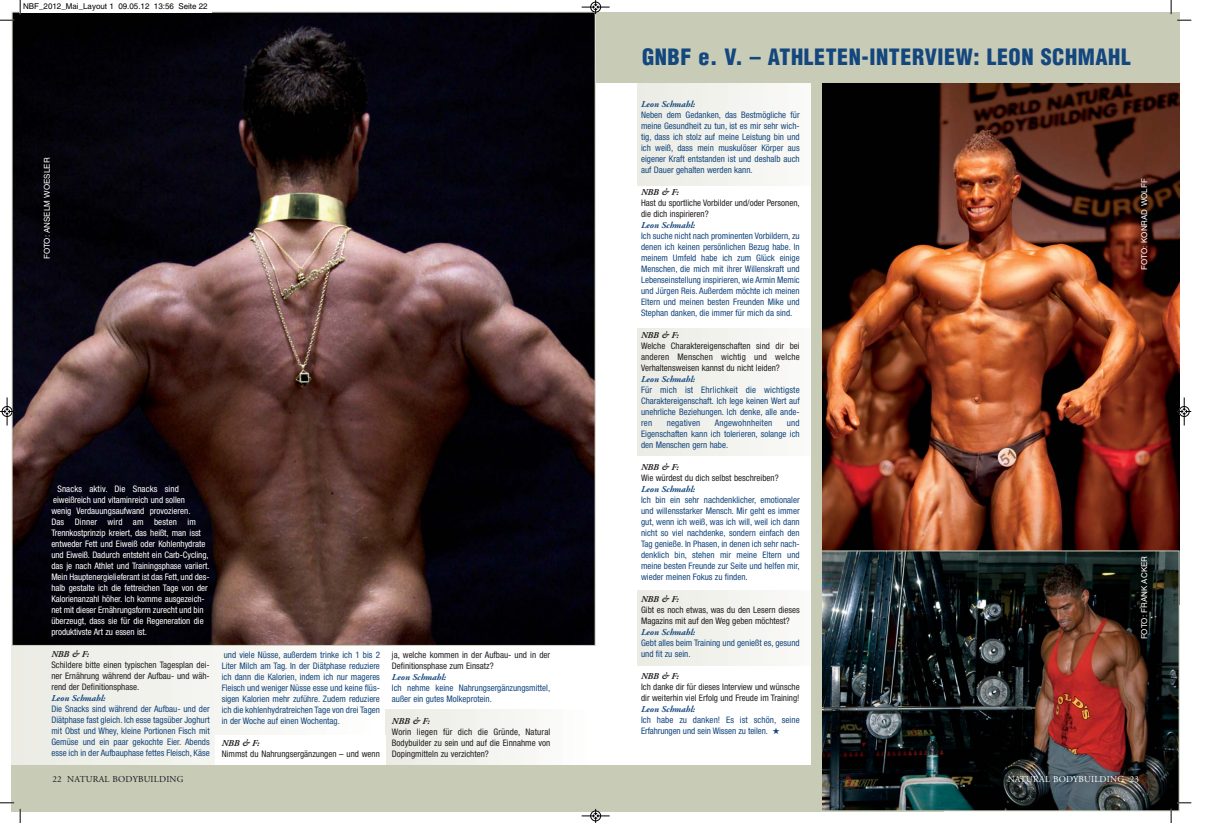
<style>
.page{position:relative;width:1219px;height:823px;background:#fff}
.page>*{position:absolute;margin:0;border:0;box-sizing:border-box;transform-origin:0 0}
.t1{font:900 condensed 22px "Helvetica";letter-spacing:.025em;color:#14477e}
.t2{font:condensed 9px/11px "Helvetica Neue";color:#14477e;text-align:justify}
.t3{font:condensed 9px/11px "Helvetica Neue";color:#231f20}
.t4{font:condensed 9px/11px "Helvetica Neue";letter-spacing:-.005em;color:#fff}
.t5{font:italic 700 9px "Adobe Garamond";color:#14477e}
.t6{font:italic 700 9px "Adobe Garamond";color:#231f20}
.t7{font:condensed 9px "Helvetica Neue";letter-spacing:.02em;color:#14477e}
.t8{font:9px "Adobe Garamond";letter-spacing:.025em;color:#18121b}
.t9{font:9px "Adobe Garamond";letter-spacing:.025em;color:#fff}
.t10{font:8px "Helvetica";color:#fff}
.t11{font:8px "Helvetica";color:#000}
</style>
<div class="page">
<img style="left:822px;top:83px;width:358px;height:467px">
<div style="left:596px;top:12px;width:584px;height:71px;background:#c8ccb7"></div>
<img style="left:14px;top:14px;width:580px;height:630px">
<div style="left:12px;top:765px;width:932px;height:46px;background:#c8ccb7"></div>
<img style="left:822px;top:552px;width:356px;height:257px">
<div style="left:811px;top:550px;width:369px;height:261px;border:1px solid #c8ccb7"></div>
<div style="left:811px;top:83px;width:11px;height:728px;background:#c8ccb7"></div>
<svg style="left:20px;top:0;width:1px;height:14px"></svg>
<svg style="left:0;top:20px;width:14px;height:1px"></svg>
<svg style="left:1171px;top:0;width:1px;height:14px"></svg>
<svg style="left:1177px;top:20px;width:14px;height:1px"></svg>
<svg style="left:20px;top:809px;width:1px;height:14px"></svg>
<svg style="left:0;top:802px;width:14px;height:1px"></svg>
<svg style="left:1171px;top:809px;width:1px;height:14px"></svg>
<svg style="left:1177px;top:802px;width:14px;height:1px"></svg>
<svg style="left:582px;top:0;width:28px;height:14px"></svg>
<svg style="left:582px;top:809px;width:28px;height:14px"></svg>
<svg style="left:0;top:397px;width:14px;height:28px"></svg>
<svg style="left:1177px;top:397px;width:14px;height:28px"></svg>
<p class="t11" style="left:23px;top:3px;width:186px">NBF_2012_Mai_Layout 1 09.05.12 13:56 Seite 22</p>
<p class="t10" style="left:44px;top:259px;width:103px;rotate:-90deg">FOTO: ANSELM WOESLER</p>
<p class="t4" style="left:51px;top:484px;width:160px;text-indent:6px">Snacks aktiv. Die Snacks sind eiweißreich und vitaminreich und sollen<br>wenig Verdauungs aufwand provozieren.<br>Das Dinner wird am besten im Trennkostprinzip kreiert, das heißt, man isst entweder Fett und Eiweiß oder Kohlenhydrate und Eiweiß. Dadurch entsteht ein Carb-Cycling, das je nach Athlet und Trainingsphase variiert.<br>Mein Hauptenergie lieferant ist das Fett, und des&shy;halb gestalte ich die fettreichen Tage von der Kalorienanzahl höher. Ich komme ausgezeich&shy;net mit dieser Ernährungsform zurecht und bin überzeugt, dass sie für die Regeneration die produk tivste Art zu essen ist.</p>
<p class="t6" style="left:51px;top:650px;width:39px">NBB &amp; F:</p>
<p class="t3" style="left:51px;top:660px;width:160px;text-align:justify">Schildere bitte einen typischen Tagesplan dei&shy;ner Ernährung während der Aufbau- und wäh&shy;rend der Definitionsphase.</p>
<p class="t5" style="left:51px;top:694px;width:56px">Leon Schmahl:</p>
<p class="t2" style="left:51px;top:704px;width:160px">Die Snacks sind während der Aufbau- und der Diätphase fast gleich. Ich esse tagsüber Joghurt mit Obst und Whey, kleine Portionen Fisch mit Gemüse und ein paar gekochte Eier. Abends esse ich in der Aufbauphase fettes Fleisch, Käse</p>
<p class="t2" style="left:222px;top:649px;width:160px">und viele Nüsse, außerdem trinke ich 1 bis 2<br>Liter Milch am Tag. In der Diätphase reduziere ich dann die Kalorien, indem ich nur mageres Fleisch und weniger Nüsse esse und keine flüs&shy;sigen Kalorien mehr zuführe. Zudem reduziere ich die kohlenhydratreichen Tage von drei Tagen in der Woche auf einen Wochentag.</p>
<p class="t6" style="left:222px;top:739px;width:39px">NBB &amp; F:</p>
<p class="t3" style="left:222px;top:748px;width:160px">Nimmst du Nahrungsergänzungen – und wenn</p>
<p class="t3" style="left:392px;top:649px;width:160px">ja, welche kommen in der Aufbau- und in der<br>Definitionsphase zum Einsatz?</p>
<p class="t5" style="left:392px;top:673px;width:56px">Leon Schmahl:</p>
<p class="t2" style="left:392px;top:682px;width:160px">Ich nehme keine Nahrungsergänzungsmittel, außer ein gutes Molkeprotein.</p>
<p class="t6" style="left:392px;top:717px;width:39px">NBB &amp; F:</p>
<p class="t3" style="left:392px;top:726px;width:160px;text-align:justify">Worin liegen für dich die Gründe, Natural Bodybuilder zu sein und auf die Einnahme von Dopingmitteln zu verzichten?</p>
<h1 class="t1" style="left:642px;top:49px;width:490px">GNBF e. V. – ATHLETEN-INTERVIEW: LEON SCHMAHL</h1>
<p class="t5" style="left:641px;top:100px;width:56px">Leon Schmahl:</p>
<p class="t2" style="left:641px;top:110px;width:160px">Neben dem Gedanken, das Bestmögliche für meine Gesundheit zu tun, ist es mir sehr wich&shy;tig, dass ich stolz auf meine Leistung bin und ich weiß, dass mein muskulöser Körper aus eigener Kraft entstanden ist und deshalb auch auf Dauer gehalten werden kann.</p>
<p class="t6" style="left:641px;top:188px;width:39px">NBB &amp; F:</p>
<p class="t3" style="left:641px;top:198px;width:160px">Hast du sportliche Vorbilder und/oder Personen, die dich inspirieren?</p>
<p class="t5" style="left:641px;top:221px;width:56px">Leon Schmahl:</p>
<p class="t2" style="left:641px;top:231px;width:160px">Ich suche nicht nach prominenten Vorbildern, zu denen ich keinen persönlichen Bezug habe. In meinem Umfeld habe ich zum Glück einige Menschen, die mich mit ihrer Willenskraft und Lebenseinstellung inspirieren, wie Armin Memic und Jürgen Reis. Außerdem möchte ich meinen Eltern und meinen besten Freunden Mike und Stephan danken, die immer für mich da sind.</p>
<p class="t6" style="left:641px;top:331px;width:39px">NBB &amp; F:</p>
<p class="t3" style="left:641px;top:341px;width:160px;text-align:justify">Welche Charaktereigenschaften sind dir bei anderen Menschen wichtig und welche Verhaltensweisen kannst du nicht leiden?</p>
<p class="t5" style="left:641px;top:375px;width:56px">Leon Schmahl:</p>
<p class="t2" style="left:641px;top:385px;width:160px">Für mich ist Ehrlichkeit die wichtigste Charaktereigenschaft. Ich lege keinen Wert auf unehrliche Beziehungen. Ich denke, alle ande&shy;ren</p>
<p class="t2" style="left:641px;top:418px;width:160px;text-indent:146px">und Eigenschaften kann ich tolerieren, solange ich den Menschen gern habe.</p>
<p class="t6" style="left:641px;top:463px;width:39px">NBB &amp; F:</p>
<p class="t3" style="left:641px;top:473px;width:139px">Wie würdest du dich selbst beschreiben?</p>
<p class="t5" style="left:641px;top:485px;width:56px">Leon Schmahl:</p>
<p class="t2" style="left:641px;top:495px;width:160px">Ich bin ein sehr nachdenklicher, emotionaler und willensstarker Mensch. Mir geht es immer gut, wenn ich weiß, was ich will, weil ich dann nicht so viel nachdenke, sondern einfach den Tag genieße. In Phasen, in denen ich sehr nach&shy;denklich bin, stehen mir meine Eltern und meine besten Freunde zur Seite und helfen mir, wieder meinen Fokus zu finden.</p>
<p class="t6" style="left:641px;top:595px;width:39px">NBB &amp; F:</p>
<p class="t3" style="left:641px;top:605px;width:160px">Gibt es noch etwas, was du den Lesern dieses<br>Magazins mit auf den Weg geben möchtest?</p>
<p class="t5" style="left:641px;top:628px;width:56px">Leon Schmahl:</p>
<p class="t2" style="left:641px;top:638px;width:160px">Gebt alles beim Training und genießt es, gesund und fit zu sein.</p>
<p class="t6" style="left:641px;top:672px;width:39px">NBB &amp; F:</p>
<p class="t3" style="left:641px;top:682px;width:160px">Ich danke dir für dieses Interview und wünsche dir weiterhin viel Erfolg und Freude im Training!</p>
<p class="t5" style="left:641px;top:705px;width:56px">Leon Schmahl:</p>
<p class="t2" style="left:641px;top:715px;width:160px">Ich habe zu danken! Es ist schön, seine<br>Erfahrungen und sein Wissen zu teilen. ★</p>
<p class="t7" style="left:667px;top:419px;width:35px">negativen</p>
<p class="t7" style="left:715px;top:419px;width:59px">Angewohnheiten</p>
<p class="t10" style="left:1141px;top:270px;width:93px;rotate:-90deg">FOTO: KONRAD WOLFF</p>
<p class="t10" style="left:1141px;top:639px;width:85px;rotate:-90deg">FOTO: FRANK ACKER</p>
<p class="t8" style="left:52px;top:775px;width:133px">22 NATURAL BODYBUILDING</p>
<p class="t9" style="left:1008px;top:775px;width:133px">NATURAL BODYBUILDING 23</p>
</div>
